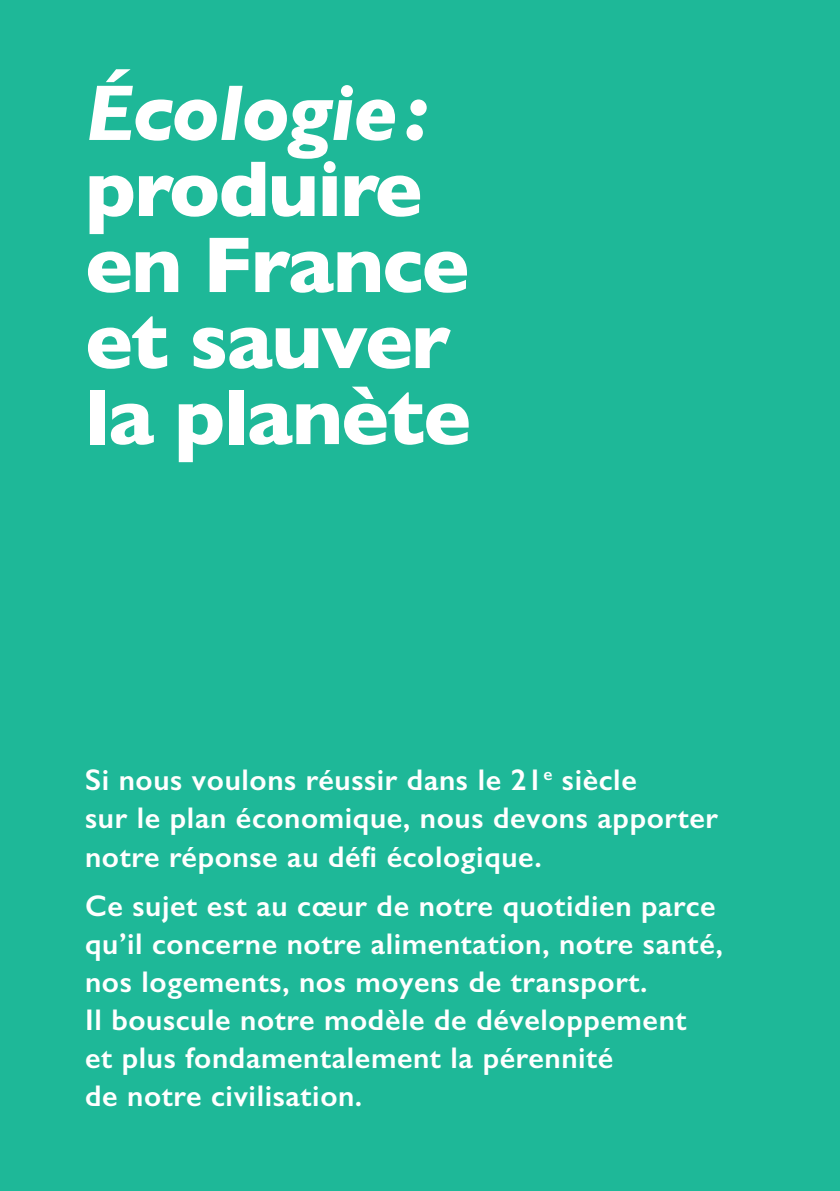
<style>
.page{position:relative;width:840px;height:1191px;background:#fff}
.page>*{position:absolute;margin:0;border:0;box-sizing:border-box;transform-origin:0 0}
.t1{font:700 80px/76px "Gill Sans";letter-spacing:-.02em;color:#fff}
.t2{font:italic 700 80px "Gill Sans";letter-spacing:-.02em;color:#fff}
.t3{font:600 30px/38px "Gill Sans";letter-spacing:.02em;color:#fff}
</style>
<div class="page">
<div style="left:0;top:0;width:839px;height:1191px;background:#1eb898"></div>
<h1 class="t2" style="left:85px;top:66px;width:345px">Écologie:</h1>
<h1 class="t1" style="left:85px;top:150px;width:387px">produire en France et sauver la planète</h1>
<p class="t3" style="left:85px;top:761px;width:634px">Si nous voulons réussir dans le 21<sup>e</sup> siècle<br>sur le plan économique, nous devons apporter notre réponse au défi écologique.</p>
<p class="t3" style="left:85px;top:886px;width:638px">Ce sujet est au cœur de notre quotidien parce qu’il concerne notre alimentation, notre santé, nos logements, nos moyens de transport.<br>Il bouscule notre modèle de développement<br>et plus fondamentalement la pérennité<br>de notre civilisation.</p>
</div>
